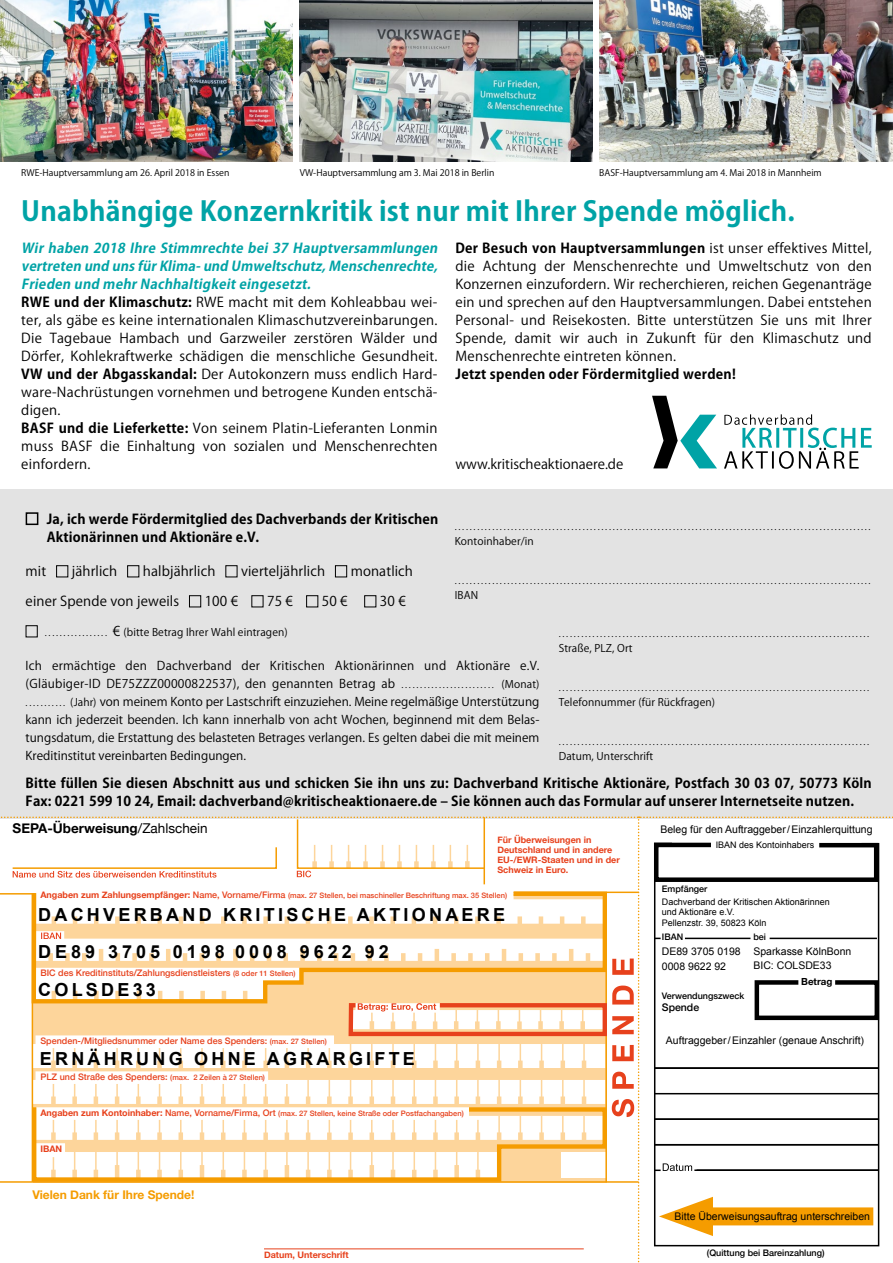
<style>
.page{position:relative;width:893px;height:1263px;background:#fff}
.page>*{position:absolute;margin:0;border:0;box-sizing:border-box;transform-origin:0 0}
.t1{font:700 27px "Koz Go Pr 6 N";letter-spacing:.01em;color:#00a3a6}
.t2{font:700 18px/37px "Arial";letter-spacing:.18em;color:#000}
.t3{font:13.5px/18px "Koz Go Pr 6 N";letter-spacing:.02em;color:#000}
.t4{font:700 13.5px/18px "Koz Go Pr 6 N";letter-spacing:.01em;color:#000}
.t5{font:700 13.5px "Helvetica Neue";color:#000}
.t6{font:13.5px "Koz Go Pr 6 N";color:#000}
.t7{font:12px/18px "Koz Go Pr 6 N";color:#000;text-align:justify}
.t8{font:700 12px "Helvetica Neue";color:#f59c00}
.t9{font:10.5px/13.5px "Arial";color:#000}
.t10{font:10.5px "Koz Go Pr 6 N";letter-spacing:.01em;color:#000}
.t11{font:500 10.5px "Helvetica Neue";color:#000}
.t12{font:700 9.75px "Helvetica Neue";color:#000}
.t13{font:9px "Koz Go Pr 6 N";color:#000}
.t14{font:500 9px "Helvetica Neue";color:#e7411c}
.t15{font:700 9px/9.8px "Helvetica Neue";color:#e7411c}
.t16{font:9px/10.5px "Arial";color:#000}
.t17{font:500 9px "Helvetica Neue";color:#000}
.t18{font:500 7.5px "Helvetica Neue";color:#e7411c}
.s1{font-weight:700;font-style:italic;color:#00a3a6}
.s2{font-weight:700}
.s3{font-size:9px}
.s4{font-size:13.5px}
.s5{font-size:10.5px}
.s6{font-weight:400}
.s7{font-weight:700;font-size:9px}
.s8{font-size:7.5px}
</style>
<div class="page">
<div style="left:0;top:489px;width:893px;height:329px;background:#e3e3e3"></div>
<div style="left:26px;top:512px;width:12px;height:13px;border:2px solid #000"></div>
<div style="left:56px;top:565px;width:12px;height:12px;border:1px solid #000"></div>
<div style="left:127px;top:565px;width:12px;height:12px;border:1px solid #000"></div>
<div style="left:225px;top:565px;width:12px;height:12px;border:1px solid #000"></div>
<div style="left:335px;top:565px;width:12px;height:12px;border:1px solid #000"></div>
<div style="left:189px;top:595px;width:12px;height:12px;border:1px solid #000"></div>
<div style="left:251px;top:595px;width:12px;height:12px;border:1px solid #000"></div>
<div style="left:306px;top:595px;width:12px;height:12px;border:1px solid #000"></div>
<div style="left:364px;top:595px;width:12px;height:12px;border:1px solid #000"></div>
<div style="left:26px;top:625px;width:12px;height:12px;border:1px solid #000"></div>
<svg style="left:0;top:816px;width:893px;height:447px"></svg>
<img style="left:599px;top:0;width:294px;height:162px">
<img style="left:300px;top:0;width:293px;height:162px">
<img style="left:0;top:0;width:293px;height:162px">
<svg style="left:724px;top:414px;width:148px;height:55px"></svg>
<svg style="left:652px;top:396px;width:65px;height:72px"></svg>
<p class="t13" style="left:21px;top:167px;width:210px">RWE-Hauptversammlung am 26. April 2018 in Essen</p>
<p class="t13" style="left:300px;top:167px;width:196px">VW-Hauptversammlung am 3. Mai 2018 in Berlin</p>
<p class="t13" style="left:599px;top:167px;width:224px">BASF-Hauptversammlung am 4. Mai 2018 in Mannheim</p>
<h1 class="t1" style="left:21px;top:196px;width:775px">Unabhängige Konzernkritik ist nur mit Ihrer Spende möglich.</h1>
<p class="t3" style="left:21px;top:239px;width:422px"><span class="s1">Wirhaben 2018 Ihre Stimmrechte bei37 Hauptversammlungen vertreten und unsfürKlima-und Umweltschutz,Menschenrechte, Frieden und mehrNachhaltigkeiteingesetzt.<br></span><span class="s2">RWE und der Klimaschutz:</span> RWE macht mit dem Kohleabbau wei&shy;ter, als gäbe es keine internationalen Klimaschutzvereinbarungen.<br>Die Tagebaue Hambach und Garzweiler zerstören Wälder und Dörfer, Kohlekraftwerke schädigen die menschliche Gesundheit.<br><span class="s2">VW und der Abgasskandal:</span> Der Autokonzern muss endlich Hard&shy;ware-Nachrüstungen vornehmen und betrogene Kunden entschä&shy;digen.<br><span class="s2">BASF und die Lieferkette:</span> Von seinem Platin-Lieferanten Lonmin muss BASF die Einhaltung von sozialen und Menschenrechten einfordern.</p>
<p class="t3" style="left:455px;top:239px;width:418px;text-align:justify"><span class="s2">Der Besuch von Hauptversammlungen</span> ist unser effektives Mittel, die Achtung der Menschenrechte und Umweltschutz von den Konzernen einzufordern. Wir recherchieren, reichen Gegenanträge ein und sprechen auf den Hauptversammlungen. Dabei entstehen Personal- und Reisekosten. Bitte unterstützen Sie uns mit Ihrer Spende, damit wir auch in Zukunft für den Klimaschutz und Menschenrechte eintreten können.</p>
<p class="t4" style="left:455px;top:365px;width:282px">Jetzt spenden oder Fördermitglied werden!</p>
<p class="t6" style="left:455px;top:456px;width:169px">www.kritischeaktionaere.de</p>
<p class="t4" style="left:47px;top:510px;width:393px">Ja, ich werde Fördermitglied des Dachverbands der Kritischen<br>Aktionärinnen und Aktionäre e.V.</p>
<p class="t13" style="left:455px;top:522px;width:417px">...............................................................................................................</p>
<p class="t10" style="left:455px;top:535px;width:81px">Kontoinhaber/in</p>
<p class="t13" style="left:455px;top:576px;width:417px">...............................................................................................................</p>
<p class="t10" style="left:455px;top:589px;width:25px">IBAN</p>
<p class="t3" style="left:26px;top:562px;width:22px">mit</p>
<p class="t3" style="left:72px;top:562px;width:47px">jährlich</p>
<p class="t3" style="left:143px;top:562px;width:74px">halbjährlich</p>
<p class="t3" style="left:241px;top:562px;width:85px">vierteljährlich</p>
<p class="t3" style="left:351px;top:562px;width:64px">monatlich</p>
<p class="t3" style="left:26px;top:592px;width:155px">einer Spende von jeweils</p>
<p class="t3" style="left:205px;top:592px;width:35px">100 €</p>
<p class="t3" style="left:267px;top:592px;width:27px">75 €</p>
<p class="t3" style="left:322px;top:592px;width:27px">50 €</p>
<p class="t3" style="left:380px;top:592px;width:27px">30 €</p>
<p class="t10" style="left:45px;top:626px;width:244px"><span class="s3">. . . . . . . . . . . . . . . . .</span> <span class="s4">€</span> (bitte Betrag Ihrer Wahl eintragen)</p>
<p class="t7" style="left:26px;top:657px;width:515px">Ich ermächtige den Dachverband der Kritischen Aktionärinnen und Aktionäre e.V. (Gläubiger-ID DE75ZZZ00000822537), den genannten Betrag ab <span class="s3">. . . . . . . . . . . . . . . . . . . . . . . . .</span> <span class="s5">(Monat) </span><span class="s3">. . . . . . . . . . .</span> <span class="s5">(Jahr)</span> von meinem Konto per Lastschrift einzuziehen. Meine regelmäßige Unterstützung kann ich jederzeit beenden. Ich kann innerhalb von acht Wochen, beginnend mit dem Belas&shy;tungsdatum, die Erstattung des belasteten Betrages verlangen. Es gelten dabei die mit meinem Kreditinstitut vereinbarten Bedingungen.</p>
<p class="t13" style="left:559px;top:628px;width:312px">...................................................................................</p>
<p class="t10" style="left:559px;top:642px;width:75px">Straße, PLZ, Ort</p>
<p class="t13" style="left:559px;top:682px;width:312px">...................................................................................</p>
<p class="t10" style="left:559px;top:696px;width:158px">Telefonnummer (für Rückfragen)</p>
<p class="t13" style="left:559px;top:736px;width:312px">...................................................................................</p>
<p class="t10" style="left:559px;top:750px;width:96px">Datum, Unterschrift</p>
<p class="t4" style="left:26px;top:774px;width:848px">Bitte füllen Sie diesen Abschnitt aus und schicken Sie ihn uns zu: Dachverband Kritische Aktionäre, Postfach 30 03 07, 50773 Köln<br>Fax: 0221 599 10 24, Email: dachverband@kritischeaktionaere.de – Sie können auch das Formular auf unserer Internetseite nutzen.</p>
<p class="t5" style="left:13px;top:817px;width:196px">SEPA-Überweisung<span class="s6">/Zahlschein</span></p>
<p class="t15" style="left:497px;top:835px;width:124px">Für Überweisungen in<br>Deutschland und in andere<br>EU-/EWR-Staaten und in der<br>Schweiz in Euro.</p>
<p class="t18" style="left:40px;top:889px;width:468px"><span class="s7">Angaben zum Zahlungsempfänger:</span> <span class="s3">Name, Vorname/Firma</span> (max. 27 Stellen, bei maschineller Beschriftung max. 35 Stellen)</p>
<h2 class="t2" style="left:38px;top:896px;width:468px">DACHVERBAND KRITISCHE AKTIONAERE<br>DE89 3705 0198 0008 9622 92</h2>
<p class="t14" style="left:40px;top:966px;width:257px">BIC des Kreditinstituts/Zahlungsdienstleisters <span class="s8">(8 oder 11 Stellen)</span></p>
<h2 class="t2" style="left:38px;top:972px;width:119px">COLSDE33</h2>
<p class="t14" style="left:40px;top:1034px;width:288px">Spenden-/Mitgliedsnummer oder Name des Spenders: <span class="s8">(max. 27 Stellen)</span></p>
<p class="t14" style="left:40px;top:1070px;width:226px">PLZ und Straße des Spenders: <span class="s8">(max. 2 Zeilen à 27 Stellen)</span></p>
<p class="t18" style="left:40px;top:1107px;width:425px"><span class="s7">Angaben zum Kontoinhaber:</span> <span class="s3">Name, Vorname/Firma, Ort</span> (max. 27 Stellen, keine Straße oder Postfachangaben)</p>
<p class="t15" style="left:40px;top:1144px;width:23px">IBAN</p>
<h2 class="t2" style="left:40px;top:1040px;width:377px">ERNÄHRUNG OHNE AGRARGIFTE</h2>
<p class="t8" style="left:32px;top:1185px;width:164px">Vielen Dank für Ihre Spende!</p>
<p class="t15" style="left:264px;top:1250px;width:86px">Datum, Unterschrift</p>
<p class="t9" style="left:660px;top:822px;width:214px">Beleg für den Auftraggeber/Einzahlerquittung</p>
<p class="t16" style="left:716px;top:840px;width:100px">IBAN des Kontoinhabers</p>
<p class="t17" style="left:662px;top:882px;width:47px">Empfänger</p>
<p class="t16" style="left:662px;top:896px;width:170px">Dachverband der Kritischen Aktionärinnen und Aktionäre e.V.<br>Pellenzstr. 39, 50823 Köln</p>
<p class="t17" style="left:662px;top:929px;width:23px">IBAN</p>
<p class="t17" style="left:753px;top:929px;width:14px">bei</p>
<p class="t9" style="left:662px;top:944px;width:80px;line-height:15px">DE89 3705 0198<br>0008 9622 92</p>
<p class="t17" style="left:662px;top:988px;width:84px">Verwendungszweck</p>
<p class="t11" style="left:662px;top:999px;width:39px">Spende</p>
<p class="t9" style="left:753px;top:945px;width:100px">Sparkasse KölnBonn<br>BIC: COLSDE33</p>
<p class="t12" style="left:801px;top:974px;width:33px">Betrag</p>
<p class="t9" style="left:666px;top:1034px;width:200px">Auftraggeber/Einzahler (genaue Anschrift)</p>
<p class="t9" style="left:675px;top:1209px;width:197px">Bitte Überweisungsauftrag unterschreiben</p>
<p class="t17" style="left:707px;top:1245px;width:119px">(Quittung bei Bareinzahlung)</p>
</div>
